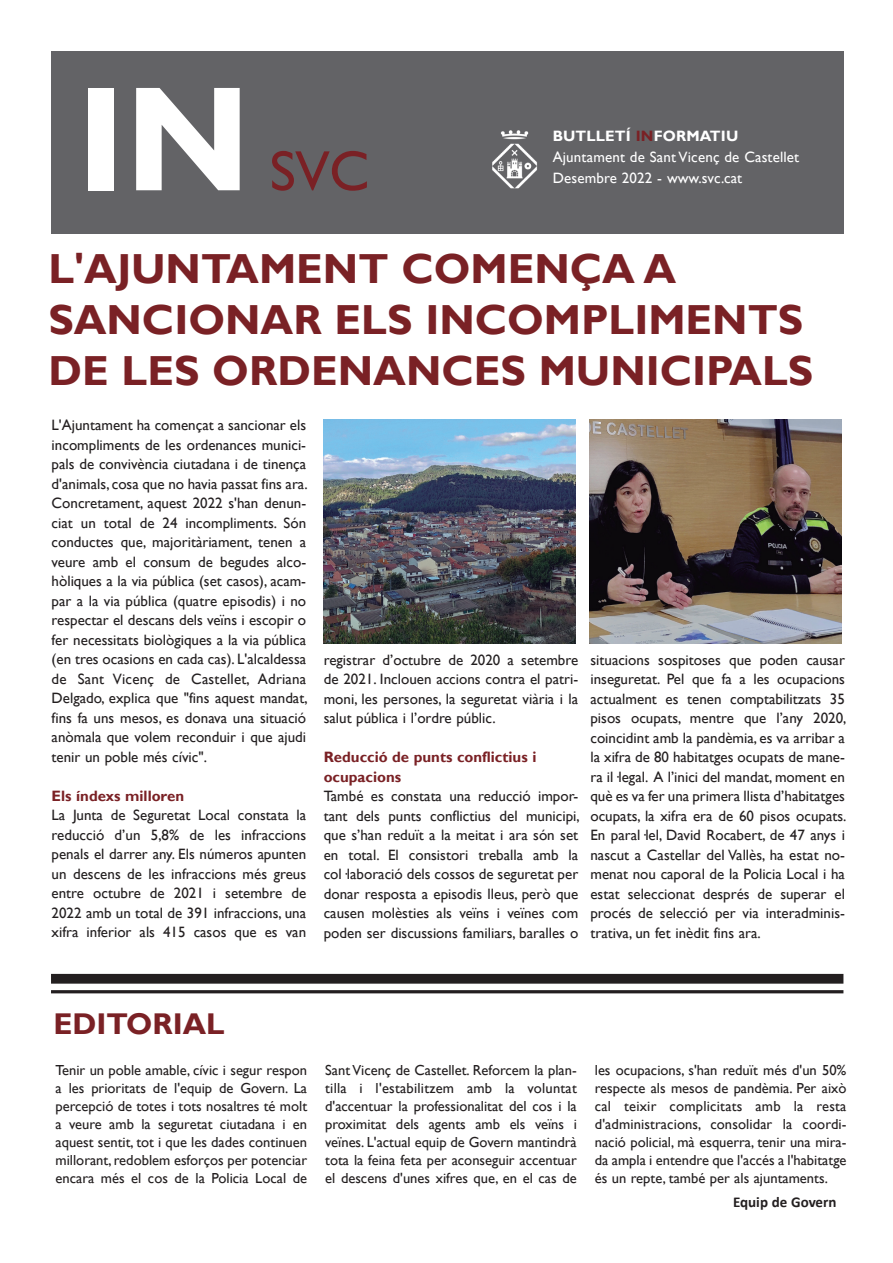
<style>
.page{position:relative;width:893px;height:1263px;background:#fff}
.page>*{position:absolute;margin:0;border:0;box-sizing:border-box;transform-origin:0 0}
.t1{font:700 150px "Gill Sans";color:#fff}
.t2{font:57px "Gill Sans";color:#7a2125}
.t3{font:700 42px/51px "Gill Sans";color:#7a2125}
.t4{font:700 30px "Gill Sans";color:#7a2125}
.t5{font:15px/19.5px "Gill Sans";color:#231f20;text-align:justify}
.t6{font:15px/21px "Gill Sans";letter-spacing:.01em;color:#fff}
.t7{font:700 15px/19.5px "Gill Sans";color:#7a2125}
.t8{font:700 15px "Calibri";color:#231f20}
.t9{font:14.55px/18px "Gill Sans";color:#231f20;text-align:justify}
.s1{font-weight:700}
.s2{font-weight:700;color:#7a2125}
</style>
<div class="page">
<div style="left:51px;top:974px;width:792px;height:10px;background:#231f20"></div>
<hr style="left:51px;top:990px;width:792px;height:3px;background:#231f20">
<div style="left:51px;top:51px;width:793px;height:183px;background:#636366"></div>
<img style="left:492px;top:130px;width:46px;height:59px">
<img style="left:323px;top:420px;width:252px;height:223px">
<img style="left:590px;top:420px;width:252px;height:223px">
<h1 class="t1" style="left:76px;top:49px;width:177px">IN</h1>
<h2 class="t2" style="left:270px;top:138px;width:101px">SVC</h2>
<p class="t6" style="left:553px;top:125px;width:248px"><span class="s1">BUTLLETÍ</span> <span class="s2">IN</span><span class="s1">FORMATIU<br></span>Ajuntament de Sant Vicenç de Castellet<br>Desembre 2022 - www.svc.cat</p>
<h3 class="t3" style="left:48px;top:244px;width:766px">L'AJUNTAMENT COMENÇA A<br>SANCIONAR ELS INCOMPLIMENTS<br>DE LES ORDENANCES MUNICIPALS</h3>
<p class="t5" style="left:52px;top:416px;width:258px">L'Ajuntament ha començat a sancionar els incompliments de les ordenances munici&shy;pals de convivència ciutadana i de tinença d'animals, cosa que no havia passat fins ara.<br>Concretament, aquest 2022 s'han denun&shy;ciat un total de 24 incompliments. Són conductes que, majoritàriament, tenen a veure amb el consum de begudes alco&shy;hòliques a la via pública (set casos), acam&shy;par a la via pública (quatre episodis) i no respectar el descans dels veïns i escopir o fer necessitats biològiques a la via pública (en tres ocasions en cada cas). L'alcaldessa de Sant Vicenç de Castellet, Adriana Delgado, explica que "fins aquest mandat, fins fa uns mesos, es donava una situació anòmala que volem reconduir i que ajudi tenir un poble més cívic".</p>
<p class="t7" style="left:52px;top:786px;width:134px">Els índexs milloren</p>
<p class="t5" style="left:52px;top:806px;width:256px">La Junta de Seguretat Local constata la reducció d’un 5,8% de les infraccions penals el darrer any. Els números apunten un descens de les infraccions més greus entre octubre de 2021 i setembre de 2022 amb un total de 391 infraccions, una xifra inferior als 415 casos que es van</p>
<p class="t5" style="left:324px;top:650px;width:256px">registrar d’octubre de 2020 a setembre de 2021. Inclouen accions contra el patri&shy;moni, les persones, la seguretat viària i la salut pública i l’ordre públic.</p>
<p class="t7" style="left:324px;top:748px;width:214px">Reducció de punts conflictius i ocupacions</p>
<p class="t5" style="left:324px;top:787px;width:257px">També es constata una reducció impor&shy;tant dels punts conflictius del municipi, que s’han reduït a la meitat i ara són set en total. El consistori treballa amb la col·laboració dels cossos de seguretat per donar resposta a episodis lleus, però que causen molèsties als veïns i veïnes com poden ser discussions familiars, baralles o</p>
<p class="t5" style="left:590px;top:650px;width:258px">situacions sospitoses que poden causar inseguretat. Pel que fa a les ocupacions actualment es tenen comptabilitzats 35 pisos ocupats, mentre que l’any 2020, coincidint amb la pandèmia, es va arribar a la xifra de 80 habitatges ocupats de mane&shy;ra il·legal. A l’inici del mandat, moment en què es va fer una primera llista d’habitatges ocupats, la xifra era de 60 pisos ocupats.<br>En paral·lel, David Rocabert, de 47 anys i nascut a Castellar del Vallès, ha estat no&shy;menat nou caporal de la Policia Local i ha estat seleccionat després de superar el procés de selecció per via interadminis&shy;trativa, un fet inèdit fins ara.</p>
<h3 class="t4" style="left:53px;top:1005px;width:173px">EDITORIAL</h3>
<p class="t9" style="left:56px;top:1061px;width:253px">Tenir un poble amable, cívic i segur respon a les prioritats de l'equip de Govern. La percepció de totes i tots nosaltres té molt a veure amb la seguretat ciutadana i en aquest sentit, tot i que les dades continuen millorant, redoblem esforços per potenciar encara més el cos de la Policia Local de</p>
<p class="t9" style="left:325px;top:1061px;width:253px">Sant Vicenç de Castellet. Reforcem la plan&shy;tilla i l'estabilitzem amb la voluntat d'accentuar la professionalitat del cos i la proximitat dels agents amb els veïns i veïnes. L'actual equip de Govern mantindrà tota la feina feta per aconseguir accentuar el descens d'unes xifres que, en el cas de</p>
<p class="t9" style="left:595px;top:1061px;width:253px">les ocupacions, s'han reduït més d'un 50% respecte als mesos de pandèmia. Per això cal teixir complicitats amb la resta d'administracions, consolidar la coordi&shy;nació policial, mà esquerra, tenir una mira&shy;da ampla i entendre que l'accés a l'habitatge és un repte, també per als ajuntaments.</p>
<p class="t8" style="left:733px;top:1191px;width:105px">Equip de Govern</p>
</div>
